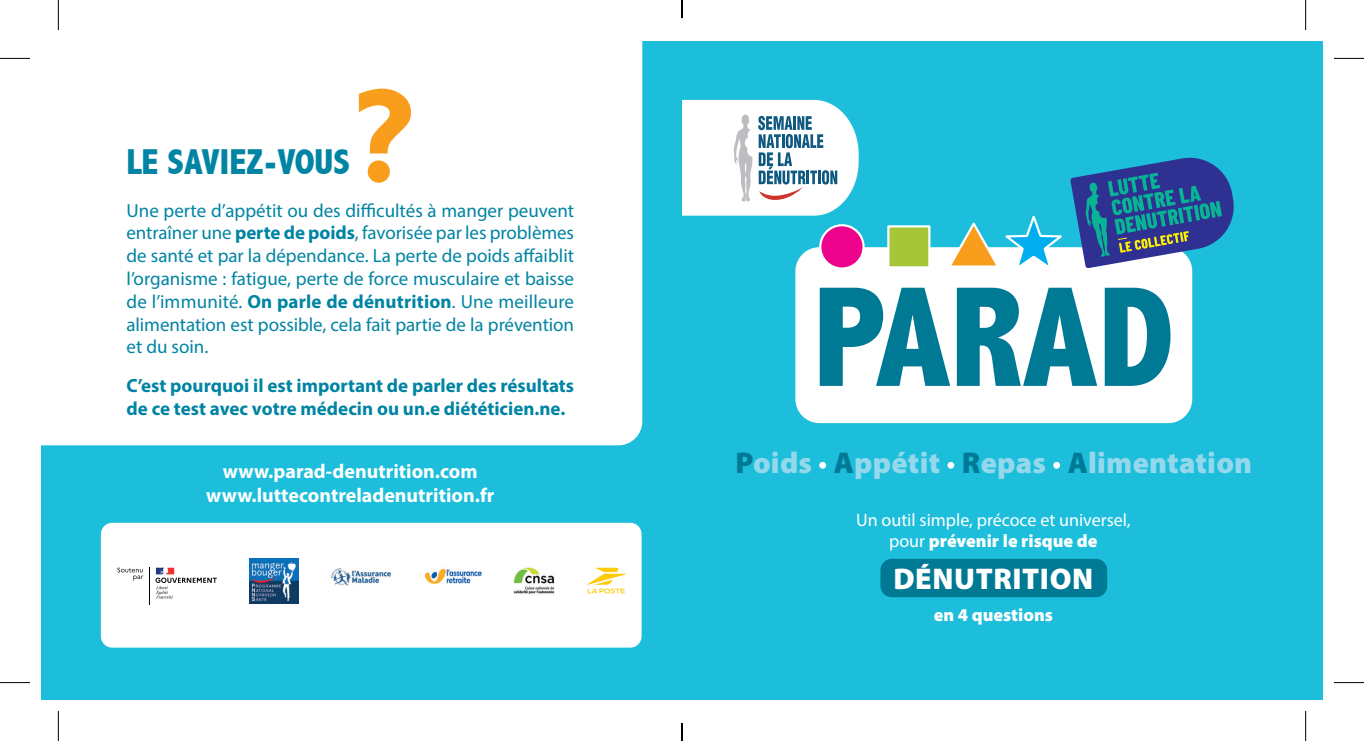
<style>
.page{position:relative;width:1364px;height:741px;background:#fff}
.page>*{position:absolute;margin:0;border:0;box-sizing:border-box;transform-origin:0 0}
.t1{font:800 condensed 144px "Abadi";color:#007995}
.t2{font:800 condensed 133.8px "Abadi";color:#f89e1c}
.t3{font:800 condensed 36px "Abadi";color:#0084a3}
.t4{font:900 30px "Myriad Pro";letter-spacing:.01em;color:#95d8eb}
.t5{font:900 30px "Myriad Pro";letter-spacing:.02em;color:#fff}
.t6{font:700 20px/24px "Myriad Pro";color:#fff;text-align:center}
.t7{font:19px/22.8px "Myriad Pro";letter-spacing:-.005em;color:#0084a3;text-align:justify}
.t8{font:700 19px/22.8px "Myriad Pro";color:#0084a3}
.t9{font:18px/21.6px "Myriad Pro";color:#fff;text-align:center}
.t10{font:900 18px "Myriad Pro";color:#fff}
.s1{font-weight:700}
.s2{color:#007995}
.s3{font-weight:900}
</style>
<div class="page">
<div style="left:41px;top:41px;width:1282px;height:658px;background:#1cbedc"></div>
<div style="left:41px;top:41px;width:601px;height:404px;background:#fff"></div>
<div style="left:101px;top:522px;width:541px;height:125px;background:#fff;border-radius:11px"></div>
<img style="left:331px;top:567px;width:60px;height:19px">
<img style="left:424px;top:568px;width:57px;height:16px">
<img style="left:514px;top:567px;width:40px;height:28px">
<img style="left:249px;top:558px;width:49px;height:45px">
<svg style="left:156px;top:567px;width:61px;height:31px"></svg>
<svg style="left:117px;top:567px;width:26px;height:13px"></svg>
<hr style="left:149px;top:567px;width:1px;height:38px;background:#000001">
<svg style="left:587px;top:567px;width:38px;height:26px"></svg>
<div style="left:795px;top:247px;width:397px;height:176px;background:#fff;border-radius:24px"></div>
<svg style="left:819px;top:461px;width:7px;height:7px"></svg>
<svg style="left:947px;top:461px;width:7px;height:7px"></svg>
<svg style="left:1053px;top:461px;width:7px;height:7px"></svg>
<div style="left:820px;top:225px;width:44px;height:43px;background:#ed028c;border-radius:50%"></div>
<div style="left:819px;top:224px;width:46px;height:45px;border:2px solid #fff;border-radius:50%"></div>
<div style="left:887px;top:225px;width:43px;height:43px;background:#a6c539;border:2px solid #fff"></div>
<div style="left:880px;top:558px;width:227px;height:39px;background:#007995;border-radius:11px"></div>
<svg style="left:946px;top:157px;width:288px;height:116px"></svg>
<svg style="left:682px;top:100px;width:177px;height:115px;background:#d8e7ec"></svg>
<hr style="left:0;top:58px;width:30px;height:1px;background:#000">
<hr style="left:1334px;top:58px;width:30px;height:1px;background:#000">
<hr style="left:0;top:682px;width:30px;height:1px;background:#000">
<hr style="left:1334px;top:682px;width:30px;height:1px;background:#000">
<hr style="left:58px;top:0;width:1px;height:30px;background:#000">
<hr style="left:58px;top:710px;width:1px;height:30px;background:#000">
<hr style="left:1305px;top:0;width:1px;height:30px;background:#000">
<hr style="left:1305px;top:710px;width:1px;height:30px;background:#000">
<svg style="left:681px;top:0;width:2px;height:18px"></svg>
<svg style="left:681px;top:723px;width:2px;height:17px"></svg>
<h3 class="t3" style="left:127px;top:141px;width:225px">LE SAVIEZ-VOUS</h3>
<h2 class="t2" style="left:355px;top:59px;width:61px">?</h2>
<p class="t7" style="left:127px;top:198px;width:449px">Une perte d’appétit ou des difficultés à manger peuvent entraîner une <span class="s1">perte de poids</span>, favorisée par les problèmes de santé et par la dépendance. La perte de poids affaiblit l’organisme : fatigue, perte de force musculaire et baisse de l’immunité. <span class="s1">On parle de dénutrition</span>. Une meilleure alimentation est possible, cela fait partie de la prévention et du soin.</p>
<p class="t8" style="left:127px;top:374px;width:449px">C’est pourquoi il est important de parler des résultats de ce test avec votre médecin ou un.e diététicien.ne.</p>
<p class="t6" style="left:206px;top:459px;width:290px">www.parad-denutrition.com www.luttecontreladenutrition.fr</p>
<h1 class="t1" style="left:813px;top:254px;width:362px">PARAD</h1>
<h3 class="t4" style="left:735px;top:442px;width:518px"><span class="s2">P</span>oids <span class="s2">A</span>ppétit <span class="s2">R</span>epas <span class="s2">A</span>limentation</h3>
<p class="t9" style="left:856px;top:508px;width:276px">Un outil simple, précoce et universel, pour <span class="s3">prévenir le risque de</span></p>
<h3 class="t5" style="left:893px;top:558px;width:201px">DÉNUTRITION</h3>
<p class="t10" style="left:934px;top:603px;width:121px">en 4 questions</p>
</div>
